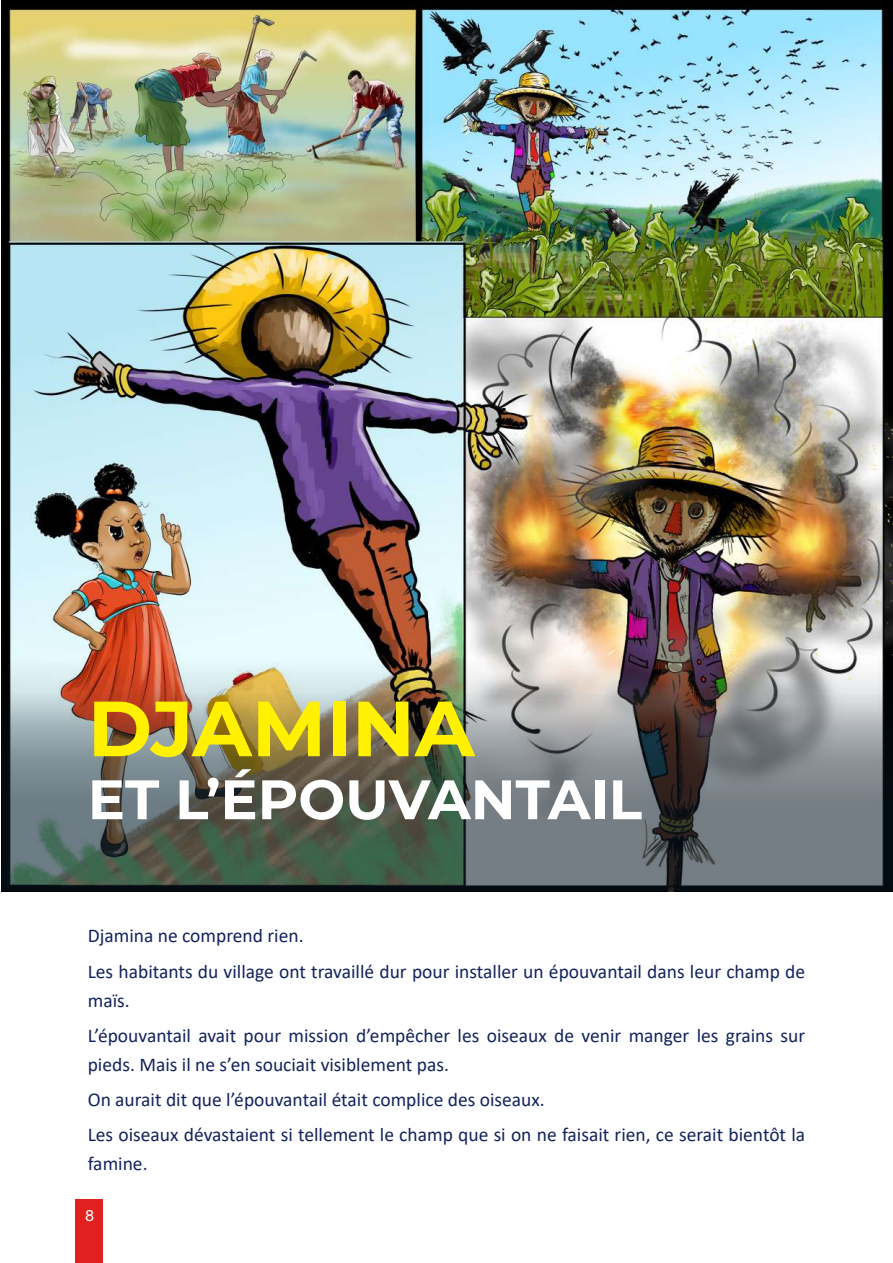
<style>
.page{position:relative;width:893px;height:1263px;background:#fff}
.page>*{position:absolute;margin:0;border:0;box-sizing:border-box;transform-origin:0 0}
.t1{font:100 78px "Montserrat";color:#fff101}
.t2{font:100 55.5px "Montserrat";color:#fff}
.t3{font:19.5px/35.2px "Calibri";color:#13235c}
.t4{font:16.5px "Acumin Pro";color:#fff}
</style>
<div class="page">
<div style="left:75px;top:1199px;width:27px;height:64px;background:#e12020"></div>
<img style="left:2px;top:0;width:891px;height:658px">
<img style="left:1px;top:658px;width:892px;height:233px">
<h1 class="t1" style="left:88px;top:676px;width:388px">DJAMINA</h1>
<h2 class="t2" style="left:88px;top:762px;width:556px">ET L’ÉPOUVANTAIL</h2>
<p class="t3" style="left:88px;top:917px;width:719px;line-height:36px">Djamina ne comprend rien.<br>Les habitants du village ont travaillé dur pour installer un épouvantail dans leur champ de</p>
<p class="t3" style="left:88px;top:982px;width:719px">maïs.<br>L’épouvantail avait pour mission d’empêcher les oiseaux de venir manger les grains sur</p>
<p class="t3" style="left:88px;top:1046px;width:719px">pieds. Mais il ne s’en souciait visiblement pas.<br>On aurait dit que l’épouvantail était complice des oiseaux.<br>Les oiseaux dévastaient si tellement le champ que si on ne faisait rien, ce serait bientôt la</p>
<p class="t3" style="left:88px;top:1145px;width:61px">famine.</p>
<p class="t4" style="left:85px;top:1204px;width:11px">8</p>
</div>
